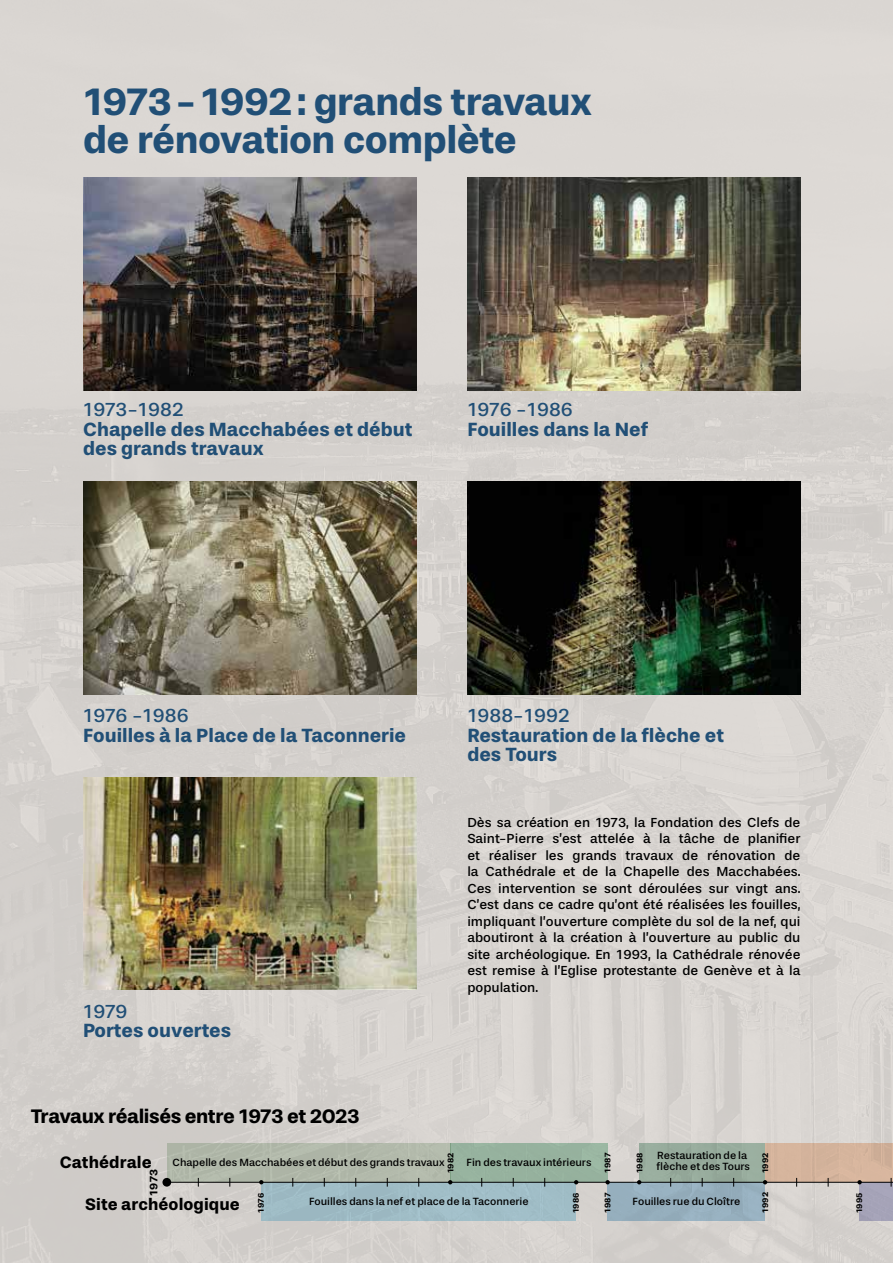
<style>
.page{position:relative;width:893px;height:1263px;background:#fff}
.page>*{position:absolute;margin:0;border:0;box-sizing:border-box;transform-origin:0 0}
.t1{font:700 39px/37.5px "Stevie Sans";letter-spacing:-.015em;color:#214f76}
.t2{font:700 19.95px "Stevie Sans";letter-spacing:-.02em;color:#000}
.t3{font:700 19.5px/19.5px "Stevie Sans";color:#214f76}
.t4{font:19.5px "Stevie Sans";color:#214f76}
.t5{font:700 16.95px "Stevie Sans";letter-spacing:.005em;color:#000}
.t6{font:13.5px/16.5px "Stevie Sans";color:#000;text-align:justify}
.t7{font:700 11.1px "Stevie Sans";color:#000}
.t8{font:10.8px/10.8px "Stevie Sans";letter-spacing:-.005em;color:#000}
.t9{font:700 8.4px "Stevie Sans";letter-spacing:.025em;color:#000}
</style>
<div class="page">
<img style="left:0;top:0;width:893px;height:1263px">
<img style="left:83px;top:178px;width:333px;height:212px">
<img style="left:83px;top:482px;width:333px;height:212px">
<img style="left:83px;top:777px;width:333px;height:213px">
<img style="left:467px;top:178px;width:333px;height:212px">
<img style="left:467px;top:482px;width:333px;height:212px">
<div style="left:167px;top:1143px;width:283px;height:39px;background:#b1b8aa"></div>
<div style="left:261px;top:1182px;width:315px;height:39px;background:#9fbdc6"></div>
<div style="left:608px;top:1182px;width:157px;height:39px;background:#96afbe"></div>
<div style="left:860px;top:1182px;width:33px;height:39px;background:#a5a3b8"></div>
<div style="left:450px;top:1143px;width:158px;height:39px;background:#96b29e"></div>
<div style="left:639px;top:1143px;width:126px;height:39px;background:#97ac9c"></div>
<div style="left:765px;top:1143px;width:128px;height:39px;background:#d5b49c"></div>
<hr style="left:167px;top:1182px;width:726px;height:1px;background:#000">
<svg style="left:259px;top:1180px;width:4px;height:4px"></svg>
<div style="left:162px;top:1178px;width:9px;height:8px;background:#000;border-radius:50%"></div>
<svg style="left:448px;top:1180px;width:4px;height:4px"></svg>
<svg style="left:605px;top:1180px;width:5px;height:4px"></svg>
<svg style="left:637px;top:1180px;width:4px;height:4px"></svg>
<svg style="left:763px;top:1180px;width:4px;height:4px"></svg>
<svg style="left:857px;top:1180px;width:5px;height:4px"></svg>
<svg style="left:574px;top:1180px;width:4px;height:4px"></svg>
<h1 class="t1" style="left:83px;top:83px;width:510px">1973 - 1992 : grands travaux de rénovation complète</h1>
<h3 class="t4" style="left:83px;top:402px;width:102px">1973-1982</h3>
<h3 class="t3" style="left:83px;top:419px;width:331px">Chapelle des Macchabées et début des grands travaux</h3>
<h3 class="t4" style="left:467px;top:402px;width:107px">1976 -1986</h3>
<h3 class="t3" style="left:467px;top:419px;width:182px">Fouilles dans la Nef</h3>
<h3 class="t4" style="left:83px;top:708px;width:107px">1976 -1986</h3>
<h3 class="t3" style="left:83px;top:725px;width:324px">Fouilles à la Place de la Taconnerie</h3>
<h3 class="t4" style="left:83px;top:1003px;width:46px">1979</h3>
<h3 class="t3" style="left:83px;top:1021px;width:150px">Portes ouvertes</h3>
<h2 class="t2" style="left:31px;top:1108px;width:331px">Travaux réalisés entre 1973 et 2023</h2>
<h3 class="t4" style="left:467px;top:708px;width:104px">1988-1992</h3>
<h3 class="t3" style="left:467px;top:725px;width:258px">Restauration de la flèche et des Tours</h3>
<p class="t6" style="left:467px;top:815px;width:335px">Dès sa création en 1973, la Fondation des Clefs de Saint-Pierre s’est attelée à la tâche de planifier et réaliser les grands travaux de rénovation de la Cathédrale et de la Chapelle des Macchabées.<br>Ces intervention se sont déroulées sur vingt ans.<br>C’est dans ce cadre qu’ont été réalisées les fouilles, impliquant l’ouverture complète du sol de la nef, qui aboutiront à la création à l’ouverture au public du site archéologique. En 1993, la Cathédrale rénovée est remise à l’Eglise protestante de Genève et à la population.</p>
<p class="t8" style="left:467px;top:1157px;width:126px">Fin des travaux intérieurs</p>
<p class="t8" style="left:657px;top:1151px;width:95px">Restauration de la flèche et des Tours</p>
<p class="t9" style="left:604px;top:1173px;width:22px;rotate:-90deg">1987</p>
<p class="t9" style="left:636px;top:1173px;width:22px;rotate:-90deg">1988</p>
<p class="t9" style="left:447px;top:1173px;width:22px;rotate:-90deg">1982</p>
<p class="t5" style="left:60px;top:1155px;width:93px">Cathédrale</p>
<p class="t5" style="left:85px;top:1198px;width:156px">Site archéologique</p>
<p class="t8" style="left:173px;top:1157px;width:274px">Chapelle des Macchabées et début des grands travaux</p>
<p class="t7" style="left:149px;top:1195px;width:28px;rotate:-90deg">1973</p>
<p class="t9" style="left:572px;top:1213px;width:22px;rotate:-90deg">1986</p>
<p class="t9" style="left:604px;top:1213px;width:22px;rotate:-90deg">1987</p>
<p class="t9" style="left:257px;top:1213px;width:21px;rotate:-90deg">1976</p>
<p class="t8" style="left:309px;top:1197px;width:221px">Fouilles dans la nef et place de la Taconnerie</p>
<p class="t8" style="left:633px;top:1197px;width:109px">Fouilles rue du Cloître</p>
<p class="t9" style="left:762px;top:1173px;width:22px;rotate:-90deg">1992</p>
<p class="t9" style="left:762px;top:1213px;width:22px;rotate:-90deg">1992</p>
<p class="t9" style="left:856px;top:1213px;width:22px;rotate:-90deg">1995</p>
</div>
